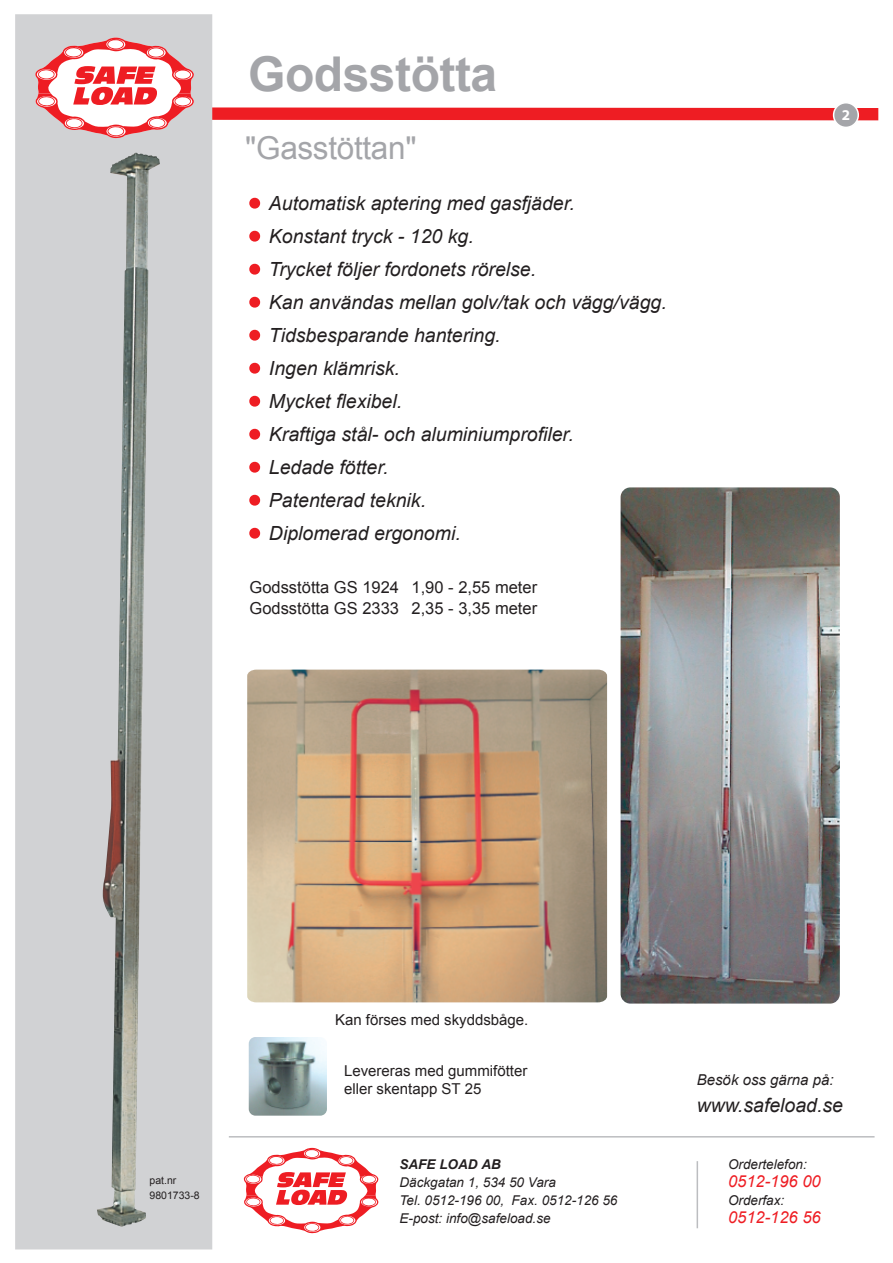
<style>
.page{position:relative;width:893px;height:1263px;background:#fff}
.page>*{position:absolute;margin:0;border:0;box-sizing:border-box;transform-origin:0 0}
.t1{font:700 48px "Arial";letter-spacing:-.01em;color:#a4a5a9}
.t2{font:31.5px "Arial";letter-spacing:-.01em;color:#a4a5a9}
.t3{font:italic 19.5px "Arial";color:#231f20}
.t4{font:16.5px/21px "Arial";color:#231f20}
.t5{font:italic 16.5px "Arial";color:#ee1d23}
.t6{font:15px/18px "Arial";color:#231f20}
.t7{font:italic 15px "Arial";color:#231f20}
.t8{font:700 15px "Myriad";color:#fff}
.t9{font:italic 13.5px/18px "Arial";color:#231f20}
.t10{font:italic 700 13.5px "Arial";color:#231f20}
.t11{font:10.5px/15px "Arial";color:#231f20}
.s1{color:#ee1d23}
</style>
<div class="page">
<div style="left:15px;top:14px;width:197px;height:1235px;background:#d1d2d4"></div>
<svg style="left:35px;top:38px;width:843px;height:100px"></svg>
<svg style="left:244px;top:1148px;width:134px;height:85px"></svg>
<img style="left:97px;top:152px;width:63px;height:1075px">
<img style="left:247px;top:670px;width:360px;height:332px">
<img style="left:621px;top:487px;width:219px;height:516px">
<img style="left:249px;top:1037px;width:78px;height:79px">
<svg style="left:229px;top:1136px;width:646px;height:2px"></svg>
<svg style="left:696px;top:1161px;width:2px;height:68px"></svg>
<div style="left:834px;top:103px;width:24px;height:24px;background:#a4a5a9;border-radius:50%"></div>
<div style="left:833px;top:102px;width:26px;height:26px;border:2px solid #fff;border-radius:50%"></div>
<h1 class="t1" style="left:248px;top:42px;width:251px">Godsstötta</h1>
<h2 class="t2" style="left:245px;top:127px;width:173px">"Gasstöttan"</h2>
<p class="t3" style="left:251px;top:191px;width:325px"><span class="s1">•</span> Automatisk aptering med gasfjäder.</p>
<p class="t3" style="left:251px;top:224px;width:224px"><span class="s1">•</span> Konstant tryck - 120 kg.</p>
<p class="t3" style="left:251px;top:257px;width:286px"><span class="s1">•</span> Trycket följer fordonets rörelse.</p>
<p class="t3" style="left:251px;top:290px;width:417px"><span class="s1">•</span> Kan användas mellan golv/tak och vägg/vägg.</p>
<p class="t3" style="left:251px;top:323px;width:251px"><span class="s1">•</span> Tidsbesparande hantering.</p>
<p class="t3" style="left:251px;top:356px;width:150px"><span class="s1">•</span> Ingen klämrisk.</p>
<p class="t3" style="left:251px;top:389px;width:152px"><span class="s1">•</span> Mycket flexibel.</p>
<p class="t3" style="left:251px;top:422px;width:324px"><span class="s1">•</span> Kraftiga stål- och aluminiumprofiler.</p>
<p class="t3" style="left:251px;top:455px;width:139px"><span class="s1">•</span> Ledade fötter.</p>
<p class="t3" style="left:251px;top:488px;width:176px"><span class="s1">•</span> Patenterad teknik.</p>
<p class="t3" style="left:251px;top:521px;width:211px"><span class="s1">•</span> Diplomerad ergonomi.</p>
<p class="t4" style="left:250px;top:576px;width:289px">Godsstötta GS 1924 1,90 - 2,55 meter<br>Godsstötta GS 2333 2,35 - 3,35 meter</p>
<p class="t8" style="left:842px;top:107px;width:10px">2</p>
<p class="t11" style="left:150px;top:1173px;width:52px">pat.nr<br>9801733-8</p>
<p class="t6" style="left:335px;top:1010px;width:195px">Kan förses med skyddsbåge.</p>
<p class="t6" style="left:344px;top:1061px;width:185px">Levereras med gummifötter eller skentapp ST 25</p>
<p class="t10" style="left:400px;top:1156px;width:103px">SAFE LOAD AB</p>
<p class="t9" style="left:400px;top:1174px;width:219px">Däckgatan 1, 534 50 Vara<br>Tel. 0512-196 00, Fax. 0512-126 56<br>E-post: info@safeload.se</p>
<p class="t7" style="left:697px;top:1070px;width:138px">Besök oss gärna på:</p>
<p class="t3" style="left:697px;top:1093px;width:148px">www.safeload.se</p>
<p class="t9" style="left:728px;top:1156px;width:80px">Ordertelefon:</p>
<p class="t5" style="left:728px;top:1171px;width:94px">0512-196 00</p>
<p class="t9" style="left:728px;top:1192px;width:58px">Orderfax:</p>
<p class="t5" style="left:728px;top:1207px;width:94px">0512-126 56</p>
</div>
